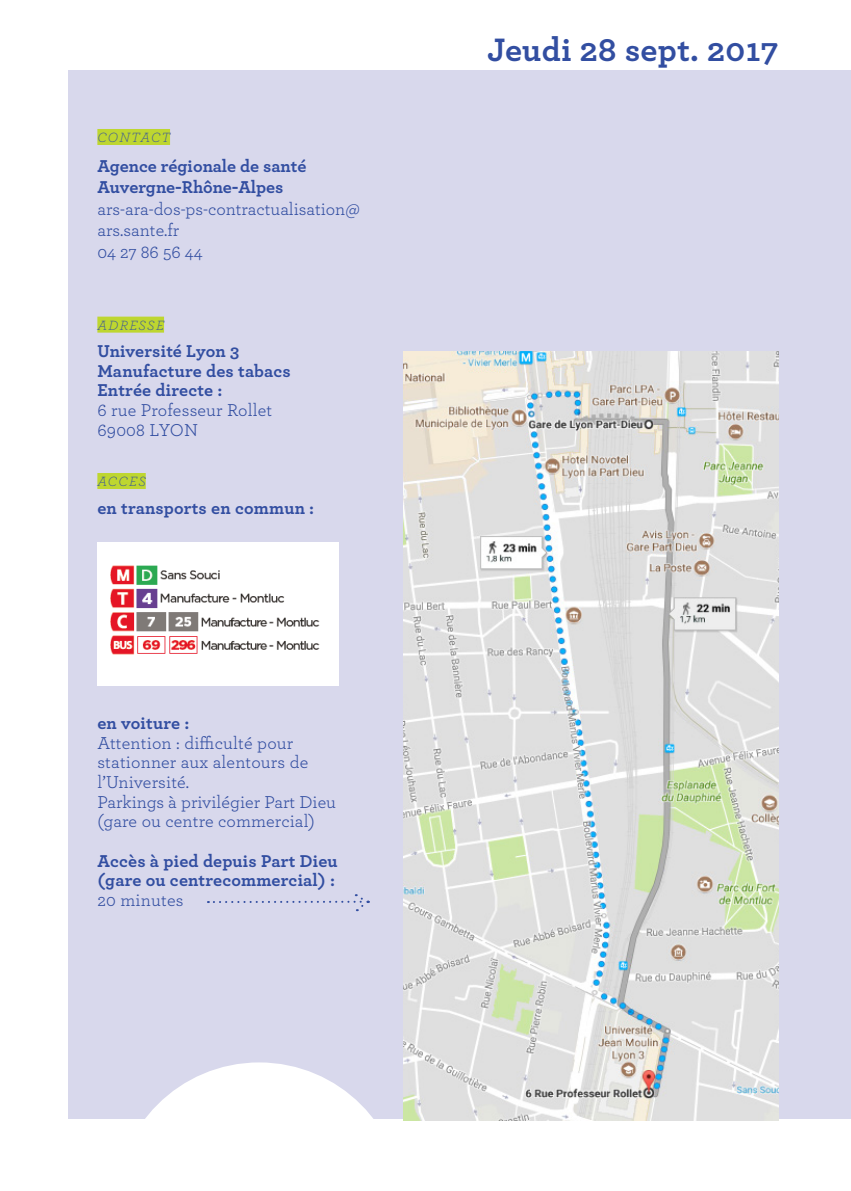
<style>
.page{position:relative;width:851px;height:1191px;background:#fff}
.page>*{position:absolute;margin:0;border:0;box-sizing:border-box;transform-origin:0 0}
.t1{font:700 34px "Archer";letter-spacing:.01em;color:#324ea1}
.t2{font:18px/19.6px "Archer";color:#324ea1}
.t3{font:700 18px/19.6px "Archer";letter-spacing:.005em;color:#324ea1}
.t4{font:italic 300 14px "Archer";letter-spacing:.09em;color:#324ea1}
</style>
<div class="page">
<div style="left:68px;top:70px;width:782px;height:1049px;background:#d8d8ec"></div>
<div style="left:97px;top:317px;width:67px;height:16px;background:#bed630"></div>
<div style="left:97px;top:473px;width:49px;height:16px;background:#bed630"></div>
<svg style="left:145px;top:1062px;width:228px;height:57px"></svg>
<div style="left:97px;top:129px;width:73px;height:16px;background:#bed630"></div>
<img style="left:97px;top:542px;width:241px;height:144px">
<img style="left:403px;top:351px;width:375px;height:769px">
<svg style="left:208px;top:894px;width:160px;height:17px"></svg>
<p class="t4" style="left:97px;top:128px;width:74px">CONTACT</p>
<p class="t3" style="left:97px;top:155px;width:210px">Agence régionale de santé</p>
<p class="t3" style="left:97px;top:176px;width:187px">Auvergne-Rhône-Alpes</p>
<p class="t2" style="left:97px;top:198px;width:264px">ars-ara-dos-ps-contractualisation@</p>
<p class="t2" style="left:97px;top:220px;width:83px">ars.sante.fr</p>
<p class="t2" style="left:97px;top:241px;width:107px">04 27 86 56 44</p>
<p class="t4" style="left:97px;top:315px;width:68px">ADRESSE</p>
<p class="t3" style="left:97px;top:340px;width:143px">Université Lyon 3</p>
<p class="t3" style="left:97px;top:360px;width:195px">Manufacture des tabacs</p>
<p class="t3" style="left:97px;top:379px;width:127px">Entrée directe :</p>
<p class="t2" style="left:97px;top:399px;width:176px">6 rue Professeur Rollet</p>
<p class="t2" style="left:97px;top:419px;width:102px">69008 LYON</p>
<p class="t4" style="left:97px;top:472px;width:50px">ACCES</p>
<p class="t3" style="left:97px;top:496px;width:218px">en transports en commun :</p>
<p class="t3" style="left:97px;top:712px;width:94px">en voiture :</p>
<p class="t2" style="left:97px;top:732px;width:212px">Attention : difficulté pour stationner aux alentours de l’Université.</p>
<p class="t2" style="left:97px;top:791px;width:240px">Parkings à privilégier Part Dieu</p>
<p class="t2" style="left:97px;top:810px;width:219px">(gare ou centre commercial)</p>
<p class="t3" style="left:97px;top:849px;width:242px">Accès à pied depuis Part Dieu (gare ou centrecommercial) :</p>
<p class="t2" style="left:97px;top:889px;width:88px">20 minutes</p>
<p class="t1" style="left:487px;top:23px;width:293px">Jeudi 28 sept. 2017</p>
</div>
